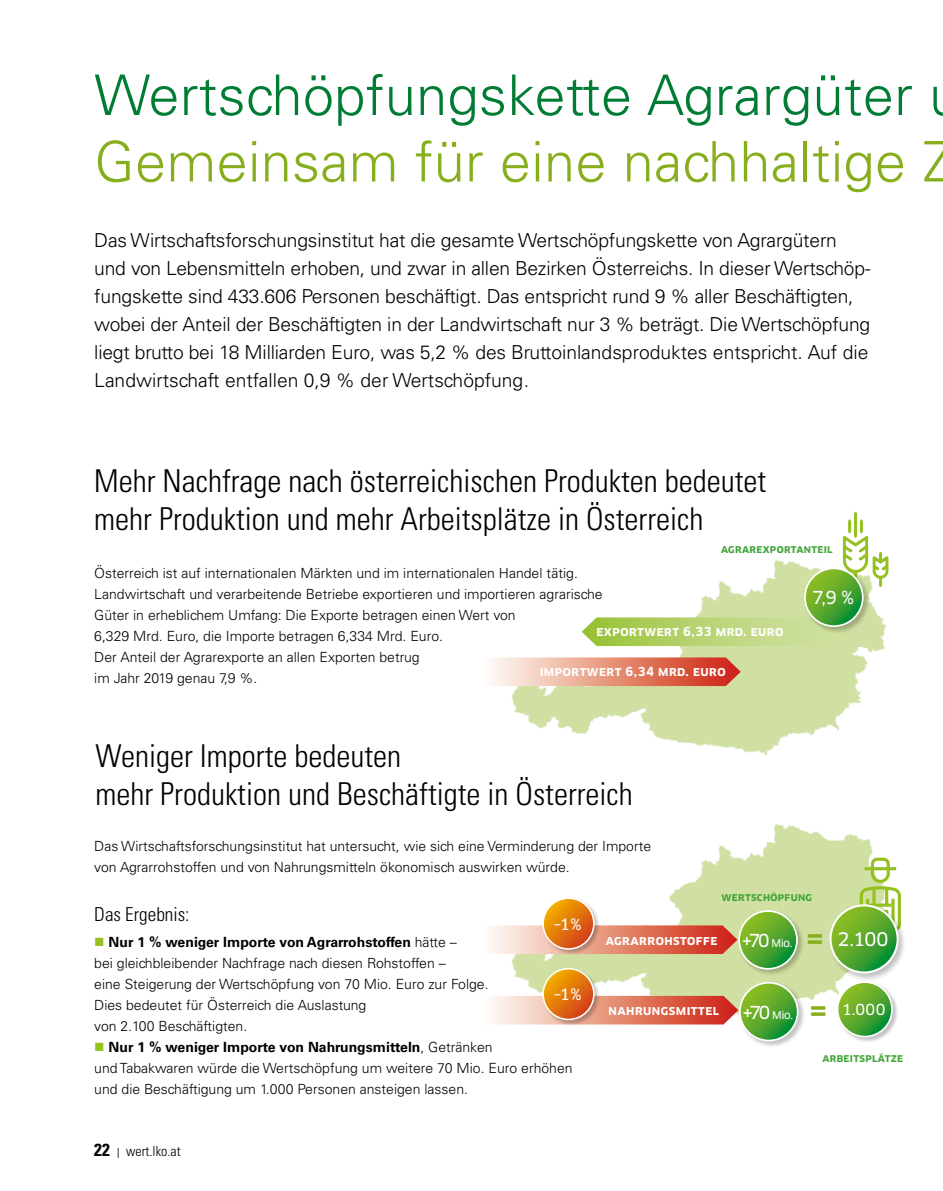
<style>
.page{position:relative;width:943px;height:1191px;background:#fff}
.page>*{position:absolute;margin:0;border:0;box-sizing:border-box;transform-origin:0 0}
.t1{font:300 56px "Univers LT Std";letter-spacing:.005em;color:#007c34}
.t2{font:300 56px "Univers LT Std";letter-spacing:.005em;color:#87af1d}
.t3{font:300 condensed 31.5px/38.5px "Univers";color:#000}
.t4{font:700 condensed 31.5px "Univers";color:#87af1d}
.t5{font:300 19.25px/28px "Univers LT Std";letter-spacing:-.01em;color:#000}
.t6{font:300 condensed 19.25px "Univers";color:#000}
.t7{font:18.2px "Clan OT News";color:#fff}
.t8{font:17.5px "Clan OT News";color:#fff}
.t9{font:15.4px "Clan OT News";color:#fff}
.t10{font:14.88px "Clan OT News";color:#fff}
.t11{font:300 14px/21px "Univers LT Std";color:#000}
.t12{font:300 condensed 14px "Univers";color:#000}
.t13{font:700 12.25px "Clan OT";letter-spacing:.04em;color:#fff}
.t14{font:700 10.5px "Clan OT";letter-spacing:.03em;color:#3fa535}
.t15{font:10.5px "Clan OT News";letter-spacing:-.045em;color:#fff}
.s1{color:#95c11f}
.s2{font-weight:700}
.s3{font-size:17.5px}
.s4{font-family:"Univers";font-weight:700;font-stretch:condensed;font-size:31.5px;color:#87af1d}
.s5{font-weight:700;font-size:17.5px}
</style>
<div class="page">
<img style="left:511px;top:557px;width:378px;height:199px">
<svg style="left:492px;top:657px;width:248px;height:29px;background:#e5947f"></svg>
<svg style="left:581px;top:617px;width:267px;height:29px;background:#bad477"></svg>
<svg style="left:842px;top:512px;width:46px;height:75px"></svg>
<div style="left:803px;top:566px;width:67px;height:68px;background:#000;opacity:.24"></div>
<svg style="left:805px;top:568px;width:57px;height:58px;background:#5dab33"></svg>
<div style="left:804px;top:567px;width:59px;height:60px;border:2px solid #fff;border-radius:50%"></div>
<img style="left:500px;top:824px;width:373px;height:201px">
<svg style="left:858px;top:856px;width:43px;height:47px"></svg>
<svg style="left:491px;top:925px;width:246px;height:29px;background:#e28974"></svg>
<div style="left:737px;top:909px;width:67px;height:67px;background:#000;opacity:.24"></div>
<svg style="left:739px;top:911px;width:58px;height:57px;background:#5dab33"></svg>
<div style="left:738px;top:910px;width:59px;height:59px;border:2px solid #fff;border-radius:50%"></div>
<div style="left:828px;top:903px;width:79px;height:79px;background:#000;opacity:.24"></div>
<svg style="left:830px;top:905px;width:67px;height:67px;background:#5dab34"></svg>
<div style="left:829px;top:904px;width:69px;height:69px;border:2px solid #fff;border-radius:50%"></div>
<svg style="left:492px;top:996px;width:246px;height:28px;background:#e38774"></svg>
<div style="left:738px;top:981px;width:67px;height:67px;background:#000;opacity:.24"></div>
<svg style="left:740px;top:982px;width:57px;height:58px;background:#5dab33"></svg>
<div style="left:739px;top:981px;width:59px;height:60px;border:2px solid #fff;border-radius:50%"></div>
<div style="left:836px;top:981px;width:63px;height:62px;background:#000;opacity:.24"></div>
<svg style="left:837px;top:982px;width:55px;height:54px;background:#5fab34"></svg>
<div style="left:836px;top:981px;width:56px;height:56px;border:2px solid #fff;border-radius:50%"></div>
<div style="left:541px;top:896px;width:59px;height:59px;background:#000;opacity:.24"></div>
<svg style="left:543px;top:898px;width:51px;height:51px;background:#e37d15"></svg>
<div style="left:542px;top:897px;width:52px;height:52px;border:2px solid #fff;border-radius:50%"></div>
<div style="left:541px;top:967px;width:59px;height:59px;background:#000;opacity:.24"></div>
<svg style="left:543px;top:968px;width:51px;height:51px;background:#e37c15"></svg>
<div style="left:542px;top:968px;width:52px;height:52px;border:2px solid #fff;border-radius:50%"></div>
<h1 class="t1" style="left:94px;top:61px;width:820px">Wertschöpfungskette Agrargüter</h1>
<h1 class="t2" style="left:94px;top:128px;width:860px">Gemeinsam für eine nachhaltige Z</h1>
<p class="t5" style="left:94px;top:226px;width:777px">Das Wirtschaftsforschungsinstitut hat die gesamte Wertschöpfungskette von Agrargütern und von Lebensmitteln erhoben, und zwar in allen Bezirken Österreichs. In dieser Wertschöp&shy;fungskette sind 433.606 Personen beschäftigt. Das entspricht rund 9 % aller Beschäftigten, wobei der Anteil der Beschäftigten in der Landwirtschaft nur 3 % beträgt. Die Wertschöpfung liegt brutto bei 18 Milliarden Euro, was 5,2 % des Bruttoinlandsproduktes entspricht. Auf die Landwirtschaft entfallen 0,9 % der Wertschöpfung.</p>
<h2 class="t3" style="left:94px;top:461px;width:673px">Mehr Nachfrage nach österreichischen Produkten bedeutet mehr Produktion und mehr Arbeitsplätze in Österreich</h2>
<p class="t14" style="left:721px;top:542px;width:111px">AGRAREXPORTANTEIL</p>
<p class="t8" style="left:812px;top:587px;width:43px">7,9 %</p>
<p class="t11" style="left:94px;top:562px;width:510px">Österreich ist auf internationalen Märkten und im internationalen Handel tätig.<br>Landwirtschaft und verarbeitende Betriebe exportieren und importieren agrarische Güter in erheblichem Umfang: Die Exporte betragen einen Wert von<br>6,329 Mrd. Euro, die Importe betragen 6,334 Mrd. Euro.<br>Der Anteil der Agrarexporte an allen Exporten betrug<br>im Jahr 2019 genau 7,9 %.</p>
<p class="t13" style="left:596px;top:624px;width:188px">EXPORTWERT 6,33 MRD. EURO</p>
<p class="t13" style="left:539px;top:664px;width:187px">IMPORTWERT 6,34 MRD. EURO</p>
<h2 class="t3" style="left:95px;top:736px;width:539px">Weniger Importe bedeuten<br>mehr Produktion und Beschäftigte in Österreich</h2>
<p class="t11" style="left:94px;top:835px;width:558px">Das Wirtschaftsforschungsinstitut hat untersucht, wie sich eine Verminderung der Importe von Agrarrohstoffen und von Nahrungsmitteln ökonomisch auswirken würde.</p>
<h3 class="t6" style="left:94px;top:902px;width:97px">Das Ergebnis:</h3>
<p class="t11" style="left:94px;top:931px;width:396px"><span class="s1">■</span> <span class="s2">Nur 1 % weniger Importe von Agrarrohstoffen</span> hätte –<br>bei gleichbleibender Nachfrage nach diesen Rohstoffen –<br>eine Steigerung der Wertschöpfung von 70 Mio. Euro zur Folge.<br>Dies bedeutet für Österreich die Auslastung<br>von 2.100 Beschäftigten.</p>
<p class="t11" style="left:94px;top:1036px;width:480px"><span class="s1">■</span> <span class="s2">Nur 1 % weniger Importe von Nahrungsmitteln</span>, Getränken<br>und Tabakwaren würde die Wertschöpfung um weitere 70 Mio. Euro erhöhen und die Beschäftigung um 1.000 Personen ansteigen lassen.</p>
<p class="t14" style="left:721px;top:891px;width:92px">WERTSCHÖPFUNG</p>
<p class="t9" style="left:553px;top:915px;width:30px">–1 %</p>
<h3 class="t7" style="left:837px;top:928px;width:53px">2.100</h3>
<p class="t13" style="left:606px;top:933px;width:113px">AGRARROHSTOFFE</p>
<p class="t15" style="left:742px;top:936px;width:52px"><span class="s3">+70</span> Mio.</p>
<h2 class="t4" style="left:807px;top:916px;width:17px">=</h2>
<p class="t9" style="left:553px;top:985px;width:30px">–1 %</p>
<p class="t13" style="left:608px;top:1003px;width:110px">NAHRUNGSMITTEL</p>
<p class="t15" style="left:742px;top:1008px;width:52px"><span class="s3">+70</span> Mio.</p>
<p class="t10" style="left:810px;top:1001px;width:77px"><span class="s4">=</span> 1.000</p>
<p class="t14" style="left:822px;top:1051px;width:82px">ARBEITSPLÄTZE</p>
<p class="t12" style="left:94px;top:1142px;width:88px"><span class="s5">22</span> | wert.lko.at</p>
</div>
